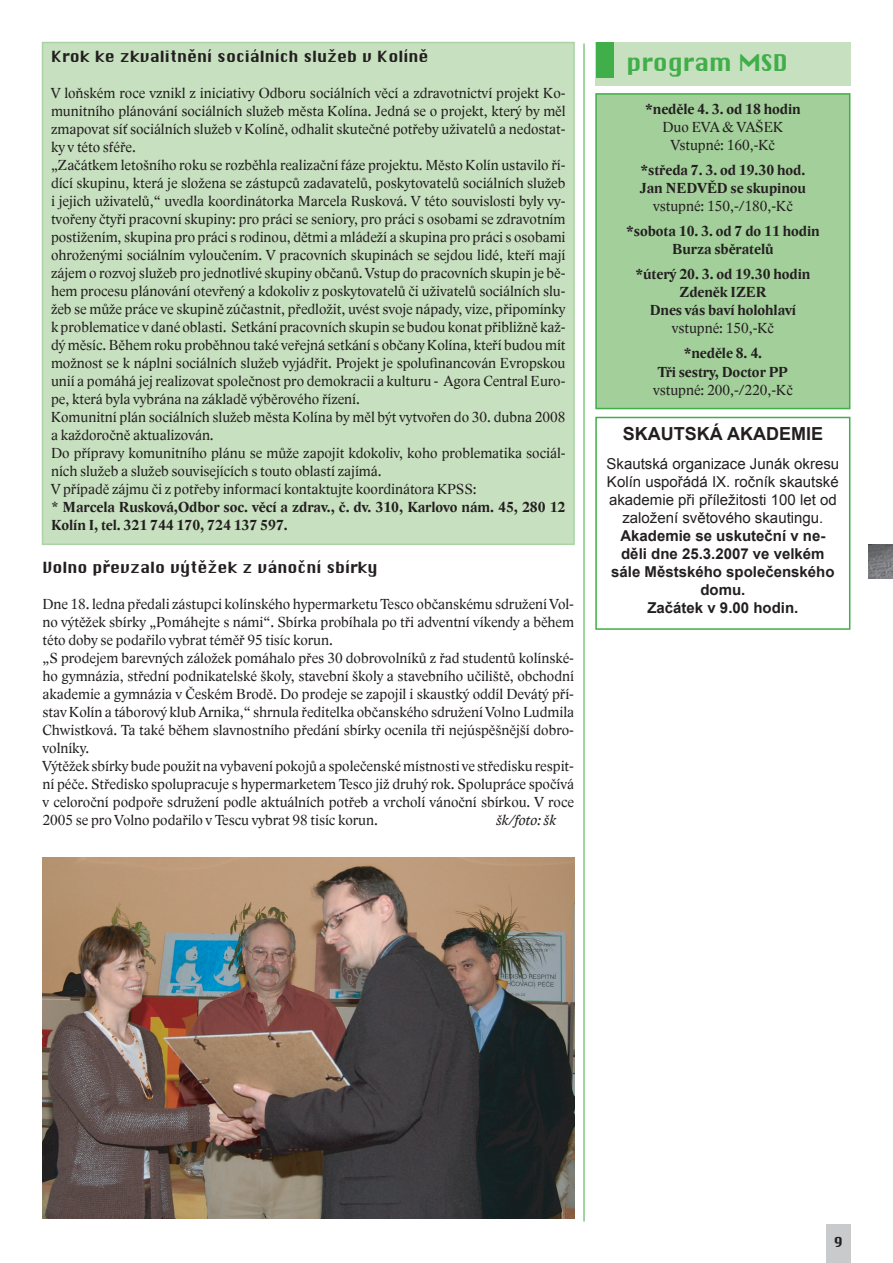
<style>
.page{position:relative;width:893px;height:1263px;background:#fff}
.page>*{position:absolute;margin:0;border:0;box-sizing:border-box;transform-origin:0 0}
.t1{font:22.5px "Chicago";color:#40ae49}
.t2{font:700 18px "Arial";color:#231f20}
.t3{font:15px/18px "Lido STFCE";color:#231f20}
.t4{font:700 15px/18px "Lido STFCE";color:#231f20;text-align:center}
.t5{font:15px/18px "Arial";color:#231f20;text-align:center}
.t6{font:700 15px/18px "Arial";color:#231f20;text-align:center}
.t7{font:15px "Chicago";color:#231f20}
.t8{font:italic 15px "Lido STFCE";color:#231f20}
.t9{font:13.5px "Chicago";color:#231f20}
.s1{font-weight:700}
</style>
<div class="page">
<div style="left:826px;top:1225px;width:24px;height:38px;background:#c9cacc"></div>
<div style="left:595px;top:43px;width:255px;height:43px;background:#c7e0bf"></div>
<div style="left:596px;top:43px;width:18px;height:35px;background:#40ae49"></div>
<img style="left:869px;top:544px;width:24px;height:34px">
<div style="left:596px;top:94px;width:254px;height:315px;background:#a3cf9a"></div>
<div style="left:595px;top:93px;width:255px;height:316px;border:2px solid #40ae49"></div>
<hr style="left:584px;top:44px;width:1px;height:1177px;background:#40ae49">
<img style="left:43px;top:857px;width:531px;height:361px">
<div style="left:43px;top:43px;width:531px;height:501px;background:#c7e0bf"></div>
<div style="left:42px;top:42px;width:533px;height:503px;border:2px solid #acd3a3"></div>
<div style="left:595px;top:417px;width:255px;height:213px;border:2px solid #40ae49"></div>
<p class="t7" style="left:51px;top:45px;width:379px">Krok ke zkvalitnění sociálních služeb v Kolíně</p>
<p class="t3" style="left:51px;top:84px;width:516px">V loňském roce vznikl z iniciativy Odboru sociálních věcí a zdravotnictví projekt Ko&shy;munitního plánování sociálních služeb města Kolína. Jedná se o projekt, který by měl zmapovat síť sociálních služeb v Kolíně, odhalit skutečné potřeby uživatelů a nedostat&shy;ky v této sféře.<br>„Začátkem letošního roku se rozběhla realizační fáze projektu. Město Kolín ustavilo ří&shy;dící skupinu, která je složena se zástupců zadavatelů, poskytovatelů sociálních služeb i jejich uživatelů,“ uvedla koordinátorka Marcela Rusková. V této souvislosti byly vy&shy;tvořeny čtyři pracovní skupiny: pro práci se seniory, pro práci s osobami se zdravotním postižením, skupina pro práci s rodinou, dětmi a mládeží a skupina pro práci s osobami ohroženými sociálním vyloučením. V pracovních skupinách se sejdou lidé, kteří mají zájem o rozvoj služeb pro jednotlivé skupiny občanů. Vstup do pracovních skupin je bě&shy;hem procesu plánování otevřený a kdokoliv z poskytovatelů či uživatelů sociálních slu&shy;žeb se může práce ve skupině zúčastnit, předložit, uvést svoje nápady, vize, připomínky k problematice v dané oblasti. Setkání pracovních skupin se budou konat přibližně kaž&shy;dý měsíc. Během roku proběhnou také veřejná setkání s občany Kolína, kteří budou mít možnost se k náplni sociálních služeb vyjádřit. Projekt je spolufinancován Evropskou unií a pomáhá jej realizovat společnost pro demokracii a kulturu - Agora Central Euro&shy;pe, která byla vybrána na základě výběrového řízení.<br>Komunitní plán sociálních služeb města Kolína by měl být vytvořen do 30. dubna 2008 a každoročně aktualizován.<br>Do přípravy komunitního plánu se může zapojit kdokoliv, koho problematika sociál&shy;ních služeb a služeb souvisejících s touto oblastí zajímá.<br>V případě zájmu či z potřeby informací kontaktujte koordinátora KPSS:<br>* <span class="s1">Marcela Rusková,Odbor soc. věcí a zdrav., č. dv. 310, Karlovo nám. 45, 280 12<br>Kolín I, tel. 321 744 170, 724 137 597.</span></p>
<p class="t7" style="left:43px;top:555px;width:337px">Volno převzalo výtěžek z vánoční sbírky</p>
<p class="t3" style="left:43px;top:595px;width:533px">Dne 18. ledna předali zástupci kolínského hypermarketu Tesco občanskému sdružení Vol&shy;no výtěžek sbírky „Pomáhejte s námi“. Sbírka probíhala po tři adventní víkendy a během této doby se podařilo vybrat téměř 95 tisíc korun.<br>„S prodejem barevných záložek pomáhalo přes 30 dobrovolníků z řad studentů kolínské&shy;ho gymnázia, střední podnikatelské školy, stavební školy a stavebního učiliště, obchodní akademie a gymnázia v Českém Brodě. Do prodeje se zapojil i skaustký oddíl Devátý pří&shy;stav Kolín a táborový klub Arnika,“ shrnula ředitelka občanského sdružení Volno Ludmila Chwistková. Ta také během slavnostního předání sbírky ocenila tři nejúspěšnější dobro&shy;volníky.<br>Výtěžek sbírky bude použit na vybavení pokojů a společenské místnosti ve středisku respit&shy;ní péče. Středisko spolupracuje s hypermarketem Tesco již druhý rok. Spolupráce spočívá v celoroční podpoře sdružení podle aktuálních potřeb a vrcholí vánoční sbírkou. V roce 2005 se pro Volno podařilo v Tescu vybrat 98 tisíc korun.</p>
<p class="t8" style="left:496px;top:810px;width:62px">šk/foto: šk</p>
<h1 class="t1" style="left:627px;top:45px;width:163px">program MSD</h1>
<p class="t4" style="left:645px;top:100px;width:157px">*neděle 4. 3. od 18 hodin</p>
<p class="t3" style="left:663px;top:118px;width:122px;text-align:center">Duo EVA &amp; VAŠEK<br>Vstupné: 160,-Kč</p>
<p class="t4" style="left:640px;top:161px;width:168px;text-align:left">*středa 7. 3. od 19.30 hod.<br>Jan NEDVĚD se skupinou</p>
<p class="t3" style="left:653px;top:197px;width:141px">vstupné: 150,-/180,-Kč</p>
<p class="t4" style="left:626px;top:222px;width:195px">*sobota 10. 3. od 7 do 11 hodin<br>Burza sběratelů</p>
<p class="t4" style="left:635px;top:266px;width:176px">*úterý 20. 3. od 19.30 hodin<br>Zdeněk IZER<br>Dnes vás baví holohlaví</p>
<p class="t3" style="left:672px;top:319px;width:104px">vstupné: 150,-Kč</p>
<p class="t4" style="left:658px;top:345px;width:131px">*neděle 8. 4.<br>Tři sestry, Doctor PP</p>
<p class="t3" style="left:653px;top:381px;width:141px">vstupné: 200,-/220,-Kč</p>
<p class="t2" style="left:623px;top:422px;width:202px">SKAUTSKÁ AKADEMIE</p>
<p class="t5" style="left:607px;top:454px;width:234px">Skautská organizace Junák okresu Kolín uspořádá IX. ročník skautské akademie při příležitosti 100 let od založení světového skautingu.</p>
<p class="t6" style="left:611px;top:527px;width:225px">Akademie se uskuteční v ne&shy;děli dne 25.3.2007 ve velkém sále Městského společenského domu.<br>Začátek v 9.00 hodin.</p>
<p class="t9" style="left:834px;top:1231px;width:11px">9</p>
</div>
